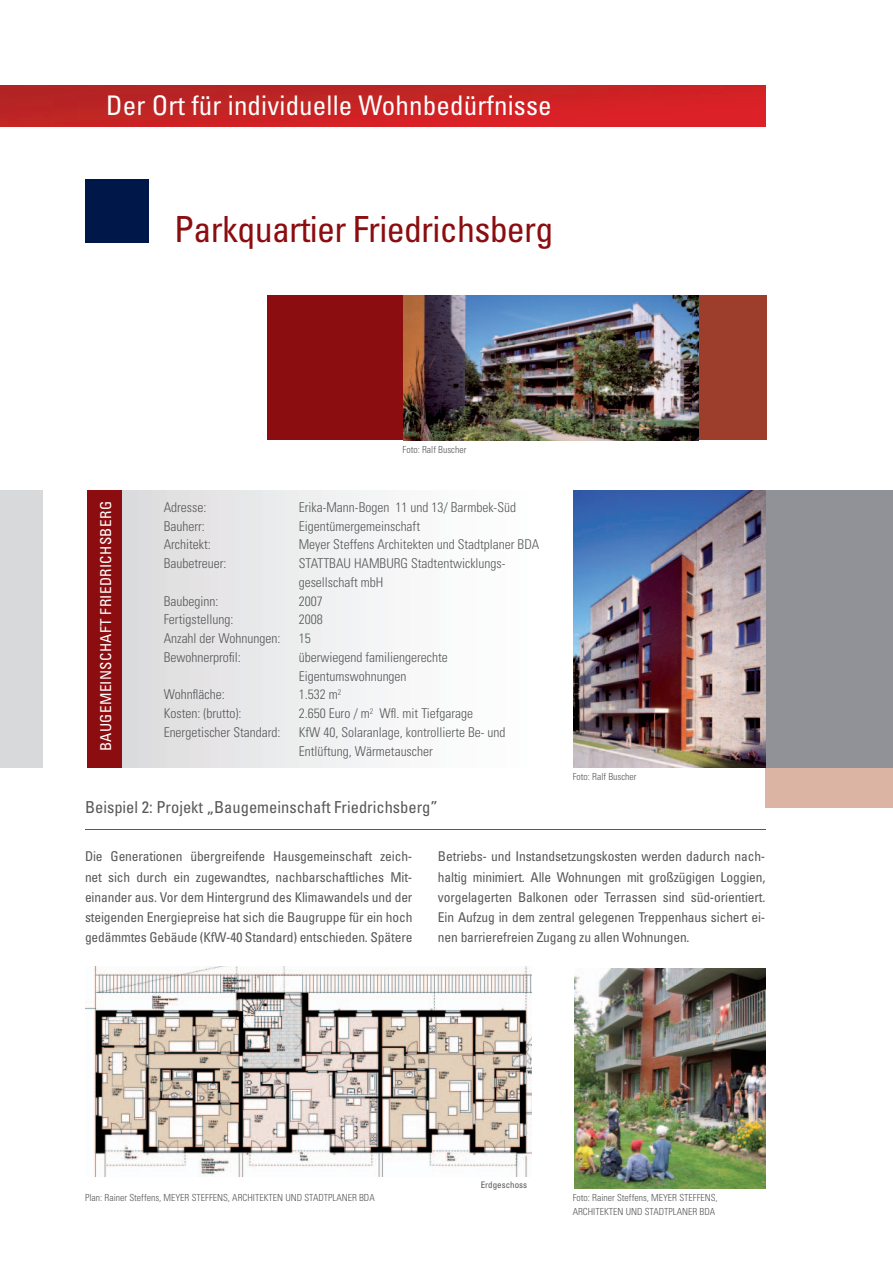
<style>
.page{position:relative;width:893px;height:1263px;background:#fff}
.page>*{position:absolute;margin:0;border:0;box-sizing:border-box;transform-origin:0 0}
.t1{font:condensed 36px "Univers";letter-spacing:-.02em;color:#8b0d10}
.t2{font:condensed 27px "Univers";letter-spacing:.005em;color:#fff}
.t3{font:condensed 16.5px "Univers";color:#57585a}
.t4{font:condensed 15px "Univers";letter-spacing:.025em;color:#fff}
.t5{font:condensed 13.5px/20.2px "Univers";letter-spacing:-.01em;color:#57585a;text-align:justify}
.t6{font:300 condensed 13.5px/18.8px "Univers";color:#57585a}
.t7{font:300 condensed 9.75px/13.5px "Univers";color:#57585a}
.t8{font:condensed 9px "Univers";color:#57585a}
</style>
<div class="page">
<div style="left:765px;top:766px;width:128px;height:42px;background:#dcb4a4"></div>
<div style="left:743px;top:490px;width:150px;height:278px;background:#919297"></div>
<img style="left:573px;top:490px;width:192px;height:278px">
<div style="left:110px;top:490px;width:463px;height:278px;background:linear-gradient(to right,#dcdcde,#fff)"></div>
<img style="left:574px;top:969px;width:191px;height:220px">
<img style="left:0;top:85px;width:765px;height:41px">
<div style="left:85px;top:179px;width:64px;height:63px;background:#00174a"></div>
<div style="left:611px;top:296px;width:155px;height:144px;background:#9d3e2c"></div>
<div style="left:267px;top:296px;width:144px;height:144px;background:#8b0d10"></div>
<div style="left:87px;top:490px;width:34px;height:278px;background:#8b0d10"></div>
<div style="left:0;top:490px;width:42px;height:278px;background:#d8d9db"></div>
<hr style="left:85px;top:829px;width:680px;height:1px;background:#57585a">
<img style="left:85px;top:967px;width:446px;height:209px">
<img style="left:403px;top:296px;width:295px;height:144px">
<h2 class="t2" style="left:106px;top:95px;width:447px">Der Ort für individuelle Wohnbedürfnisse</h2>
<h1 class="t1" style="left:174px;top:216px;width:381px">Parkquartier Friedrichsberg</h1>
<p class="t4" style="left:100px;top:751px;width:252px;rotate:-90deg">BAUGEMEINSCHAFT FRIEDRICHSBERG</p>
<p class="t7" style="left:402px;top:444px;width:65px">Foto: Ralf Buscher</p>
<p class="t6" style="left:164px;top:499px;width:44px">Adresse:</p>
<p class="t6" style="left:299px;top:499px;width:219px">Erika-Mann-Bogen 11 und 13/ Barmbek-Süd</p>
<p class="t6" style="left:164px;top:518px;width:43px">Bauherr:</p>
<p class="t6" style="left:299px;top:518px;width:123px">Eigentümergemeinschaft</p>
<p class="t6" style="left:164px;top:536px;width:49px">Architekt:</p>
<p class="t6" style="left:299px;top:536px;width:242px">Meyer Steffens Architekten und Stadtplaner BDA</p>
<p class="t6" style="left:164px;top:555px;width:64px">Baubetreuer:</p>
<p class="t6" style="left:299px;top:555px;width:208px">STATTBAU HAMBURG Stadtentwicklungs&shy;gesellschaft mbH</p>
<p class="t6" style="left:164px;top:593px;width:56px">Baubeginn:</p>
<p class="t6" style="left:299px;top:593px;width:25px">2007</p>
<p class="t6" style="left:164px;top:611px;width:71px">Fertigstellung:</p>
<p class="t6" style="left:299px;top:611px;width:25px">2008</p>
<p class="t6" style="left:164px;top:630px;width:118px">Anzahl der Wohnungen:</p>
<p class="t6" style="left:299px;top:630px;width:13px">15</p>
<p class="t6" style="left:164px;top:649px;width:79px">Bewohnerprofil:</p>
<p class="t6" style="left:299px;top:649px;width:151px">überwiegend familiengerechte<br>Eigentumswohnungen</p>
<p class="t6" style="left:164px;top:686px;width:63px">Wohnfläche:</p>
<p class="t6" style="left:299px;top:686px;width:44px">1.532 m<sup>2</sup></p>
<p class="t6" style="left:164px;top:705px;width:79px">Kosten: (brutto):</p>
<p class="t6" style="left:299px;top:705px;width:176px">2.650 Euro / m<sup>2</sup> Wfl. mit Tiefgarage</p>
<p class="t6" style="left:164px;top:724px;width:118px">Energetischer Standard:</p>
<p class="t6" style="left:299px;top:724px;width:208px">KfW 40, Solaranlage, kontrollierte Be- und</p>
<p class="t6" style="left:299px;top:743px;width:136px">Entlüftung, Wärmetauscher</p>
<p class="t3" style="left:85px;top:801px;width:354px">Beispiel 2: Projekt „Baugemeinschaft Friedrichsberg”</p>
<p class="t7" style="left:573px;top:770px;width:65px">Foto: Ralf Buscher</p>
<p class="t5" style="left:85px;top:848px;width:329px">Die Generationen übergreifende Hausgemeinschaft zeich&shy;net sich durch ein zugewandtes, nachbarschaftliches Mit&shy;einander aus. Vor dem Hintergrund des Klimawandels und der steigenden Energiepreise hat sich die Baugruppe für ein hoch gedämmtes Gebäude (KfW-40 Standard) entschieden. Spätere</p>
<p class="t5" style="left:438px;top:848px;width:329px">Betriebs- und Instandsetzungskosten werden dadurch nach&shy;haltig minimiert. Alle Wohnungen mit großzügigen Loggien, vorgelagerten Balkonen oder Terrassen sind süd-orientiert.<br>Ein Aufzug in dem zentral gelegenen Treppenhaus sichert ei&shy;nen barrierefreien Zugang zu allen Wohnungen.</p>
<p class="t7" style="left:85px;top:1192px;width:291px">Plan: Rainer Steffens, MEYER STEFFENS, ARCHITEKTEN UND STADTPLANER BDA</p>
<p class="t8" style="left:481px;top:1182px;width:48px">Erdgeschoss</p>
<p class="t7" style="left:573px;top:1192px;width:147px">Foto: Rainer Steffens, MEYER STEFFENS,<br>ARCHITEKTEN UND STADTPLANER BDA</p>
</div>
